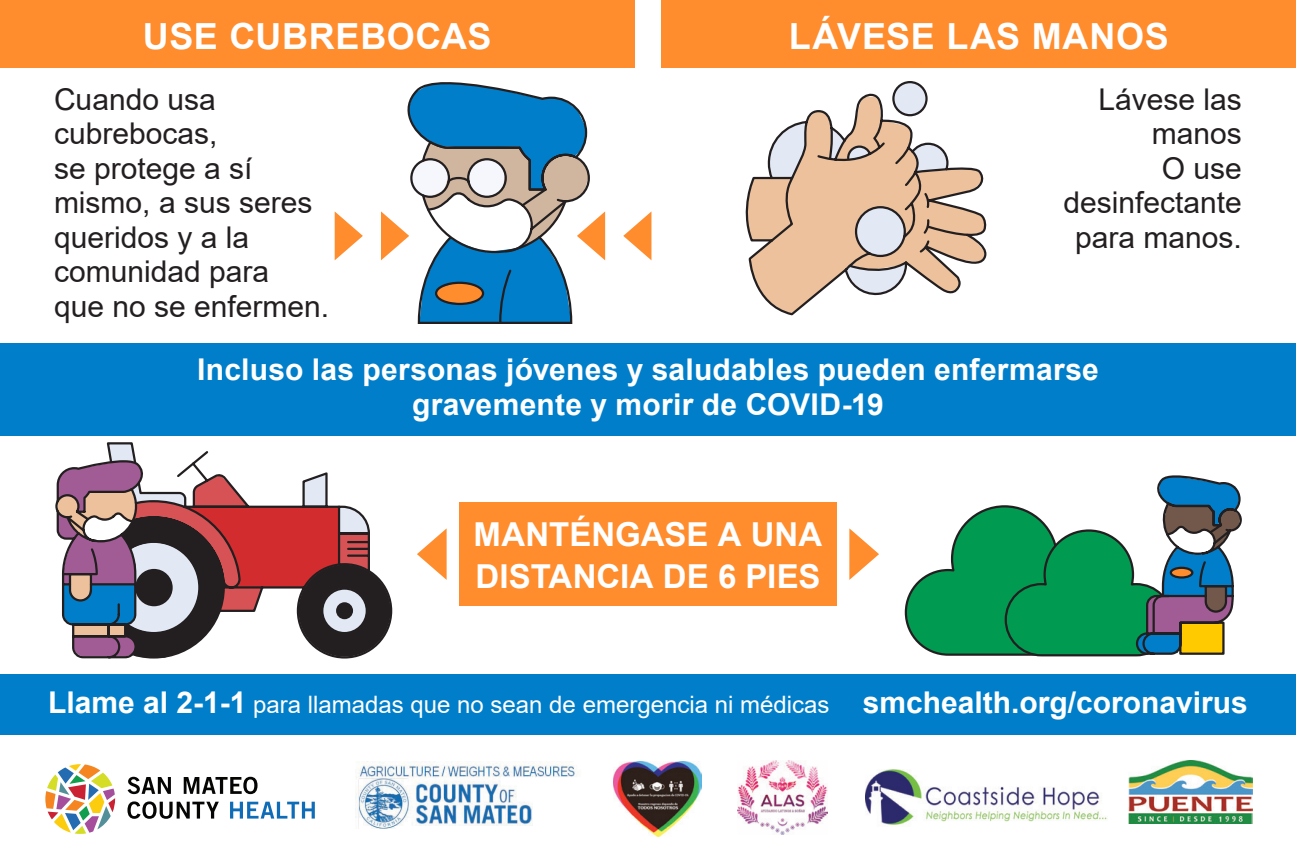
<style>
.page{position:relative;width:1296px;height:864px;background:#fff}
.page>*{position:absolute;margin:0;border:0;box-sizing:border-box;transform-origin:0 0}
.t1{font:700 36px "Arial";letter-spacing:.015em;color:#fff}
.t2{font:700 33px/42px "Arial";color:#fff}
.t3{font:30px/34.5px "Arial";color:#231f20}
.t4{font:700 30px/34.5px "Arial";letter-spacing:.01em;color:#fff;text-align:center}
.t5{font:24px "Arial";color:#fff}
.s1{font-weight:700;font-size:30px}
</style>
<div class="page">
<div style="left:0;top:674px;width:1296px;height:60px;background:#007eca"></div>
<div style="left:0;top:344px;width:1296px;height:92px;background:#007eca"></div>
<div style="left:0;top:0;width:634px;height:68px;background:#ff8c2d"></div>
<div style="left:662px;top:0;width:634px;height:68px;background:#ff8c2d"></div>
<svg style="left:849px;top:528px;width:30px;height:52px"></svg>
<svg style="left:417px;top:528px;width:30px;height:52px"></svg>
<div style="left:459px;top:502px;width:378px;height:104px;background:#ff8c2d"></div>
<svg style="left:904px;top:475px;width:338px;height:182px"></svg>
<svg style="left:107px;top:442px;width:286px;height:210px"></svg>
<svg style="left:55px;top:443px;width:314px;height:216px"></svg>
<div style="left:336px;top:602px;width:17px;height:17px;background:#231f20;border-radius:50%"></div>
<svg style="left:335px;top:211px;width:28px;height:49px"></svg>
<svg style="left:623px;top:212px;width:28px;height:48px"></svg>
<svg style="left:381px;top:82px;width:224px;height:242px"></svg>
<svg style="left:745px;top:81px;width:242px;height:235px"></svg>
<img style="left:866px;top:770px;width:241px;height:55px">
<img style="left:1129px;top:761px;width:124px;height:63px">
<img style="left:614px;top:761px;width:87px;height:75px">
<img style="left:737px;top:761px;width:91px;height:73px">
<img style="left:356px;top:762px;width:221px;height:67px">
<svg style="left:128px;top:777px;width:43px;height:17px"></svg>
<svg style="left:184px;top:777px;width:74px;height:17px"></svg>
<svg style="left:127px;top:801px;width:92px;height:18px"></svg>
<svg style="left:230px;top:802px;width:85px;height:17px"></svg>
<svg style="left:45px;top:764px;width:70px;height:70px"></svg>
<p class="t1" style="left:143px;top:11px;width:350px">USE CUBREBOCAS</p>
<p class="t1" style="left:789px;top:11px;width:382px">LÁVESE LAS MANOS</p>
<p class="t3" style="left:54px;top:82px;width:277px">Cuando usa cubrebocas,<br>se protege a sí mismo, a sus seres queridos y a la comunidad para<br>que no se enfermen.</p>
<p class="t3" style="left:1064px;top:82px;width:180px;text-align:right">Lávese las manos<br>O use desinfectante para manos.</p>
<p class="t4" style="left:197px;top:353px;width:903px">Incluso las personas jóvenes y saludables pueden enfermarse gravemente y morir de COVID-19</p>
<p class="t2" style="left:474px;top:513px;width:350px">MANTÉNGASE A UNA<br>DISTANCIA DE 6 PIES</p>
<p class="t5" style="left:48px;top:688px;width:1201px"><span class="s1">Llame al 2-1-1</span> para llamadas que no sean de emergencia ni médicas <span class="s1">smchealth.org/coronavirus</span></p>
</div>
